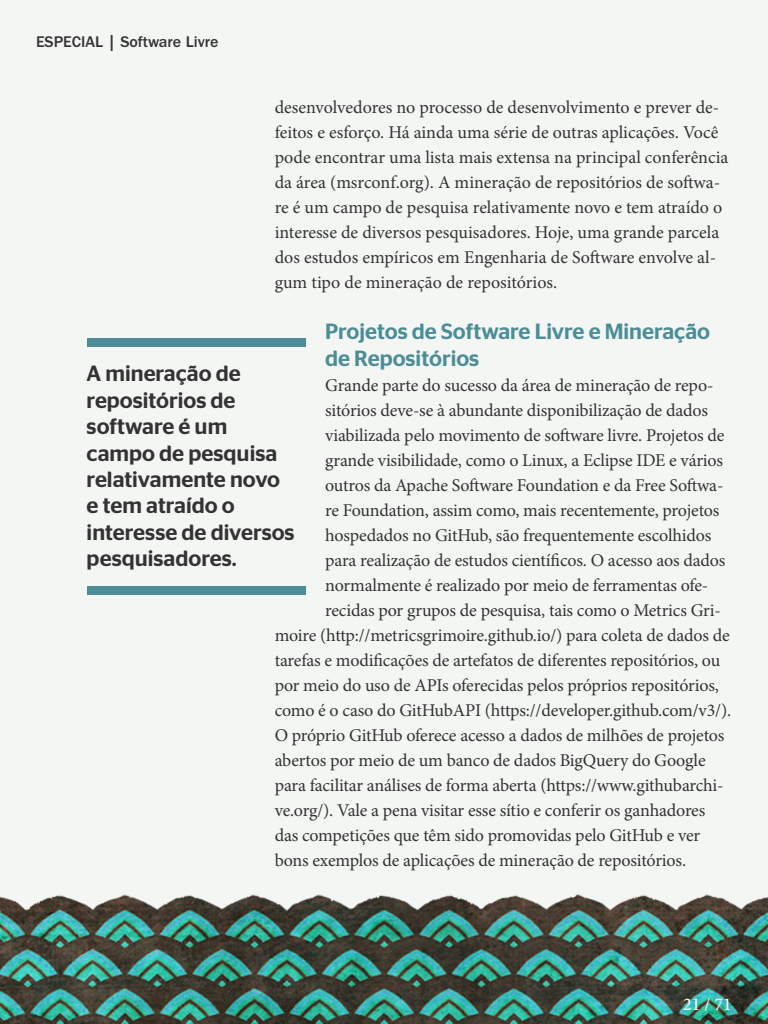
<style>
.page{position:relative;width:768px;height:1024px;background:#f3f6f3}
.page>*{position:absolute;margin:0;border:0;box-sizing:border-box;transform-origin:0 0}
.t1{font:500 22px/26.4px "Stag Sans";color:#333}
.t2{font:500 22px/26.4px "Stag Sans";color:#4c8d97}
.t3{font:18px/25px "Minion Pro";letter-spacing:-.01em;color:#333}
.t4{font:18px "Minion Pro";color:#fff}
.t5{font:500 16px "ITC Franklin Gothic Std";color:#333}
</style>
<div class="page">
<img style="left:0;top:894px;width:768px;height:130px">
<div style="left:87px;top:338px;width:218px;height:9px;background:#4c8d97"></div>
<div style="left:87px;top:586px;width:218px;height:9px;background:#4c8d97"></div>
<p class="t5" style="left:36px;top:33px;width:184px">ESPECIAL | Software Livre</p>
<p class="t3" style="left:275px;top:95px;width:455px">desenvolvedores no processo de desenvolvimento e prever de&shy;feitos e esforço. Há ainda uma série de outras aplicações. Você pode encontrar uma lista mais extensa na principal conferência da área (msrconf.org). A mineração de repositórios de softwa&shy;re é um campo de pesquisa relativamente novo e tem atraído o interesse de diversos pesquisadores. Hoje, uma grande parcela dos estudos empíricos em Engenharia de Software envolve al&shy;gum tipo de mineração de repositórios.</p>
<p class="t2" style="left:325px;top:319px;width:386px">Projetos de Software Livre e Mineração de Repositórios</p>
<p class="t3" style="left:325px;top:373px;width:390px">Grande parte do sucesso da área de mineração de repo-</p>
<p class="t3" style="left:325px;top:398px;width:384px">sitórios deve-se à abundante disponibilização de dados</p>
<p class="t3" style="left:325px;top:423px;width:401px">viabilizada pelo movimento de software livre. Projetos de</p>
<p class="t3" style="left:325px;top:448px;width:400px">grande visibilidade, como o Linux, a Eclipse IDE e vários</p>
<p class="t3" style="left:325px;top:473px;width:400px">outros da Apache Software Foundation e da Free Softwa-</p>
<p class="t3" style="left:325px;top:498px;width:396px">re Foundation, assim como, mais recentemente, projetos</p>
<p class="t3" style="left:325px;top:523px;width:388px">hospedados no GitHub, são frequentemente escolhidos</p>
<p class="t3" style="left:325px;top:548px;width:402px">para realização de estudos científicos. O acesso aos dados</p>
<p class="t3" style="left:325px;top:573px;width:385px">normalmente é realizado por meio de ferramentas ofe-</p>
<p class="t3" style="left:325px;top:598px;width:397px">recidas por grupos de pesquisa, tais como o Metrics Gri-</p>
<p class="t3" style="left:275px;top:623px;width:457px">moire (http://metricsgrimoire.github.io/) para coleta de dados de</p>
<p class="t3" style="left:275px;top:648px;width:447px">tarefas e modificações de artefatos de diferentes repositórios, ou</p>
<p class="t3" style="left:275px;top:673px;width:446px">por meio do uso de APIs oferecidas pelos próprios repositórios,</p>
<p class="t3" style="left:275px;top:698px;width:458px">como é o caso do GitHubAPI (https://developer.github.com/v3/).</p>
<p class="t3" style="left:275px;top:723px;width:451px">O próprio GitHub oferece acesso a dados de milhões de projetos</p>
<p class="t3" style="left:275px;top:748px;width:432px">abertos por meio de um banco de dados BigQuery do Google</p>
<p class="t3" style="left:275px;top:773px;width:450px">para facilitar análises de forma aberta (https://www.githubarchi-</p>
<p class="t3" style="left:275px;top:798px;width:432px">ve.org/). Vale a pena visitar esse sítio e conferir os ganhadores</p>
<p class="t3" style="left:275px;top:823px;width:427px">das competições que têm sido promovidas pelo GitHub e ver</p>
<p class="t3" style="left:275px;top:848px;width:413px">bons exemplos de aplicações de mineração de repositórios.</p>
<p class="t1" style="left:87px;top:360px;width:209px">A mineração de repositórios de software é um campo de pesquisa relativamente novo e tem atraído o interesse de diversos pesquisadores.</p>
<p class="t4" style="left:683px;top:992px;width:50px">21 / 71</p>
</div>
